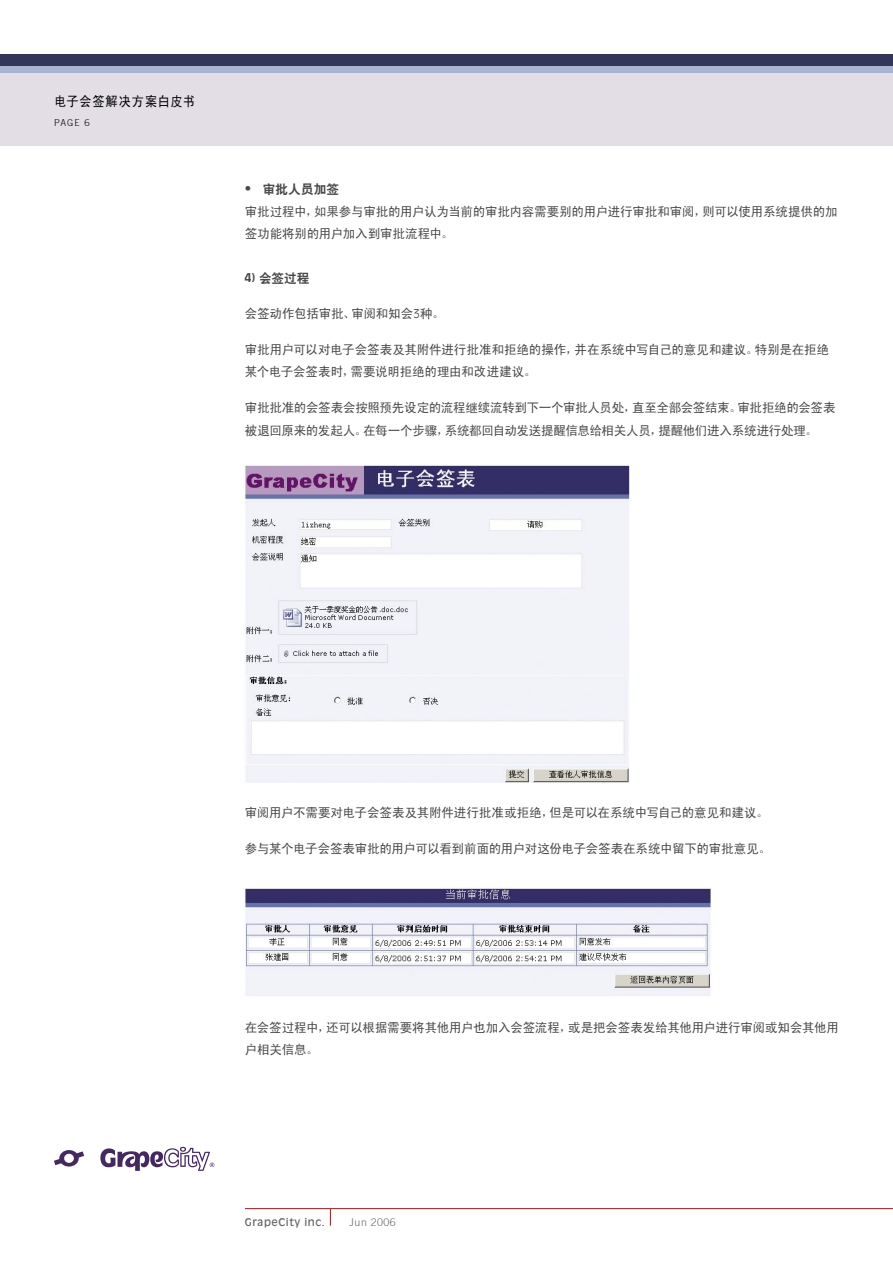
<style>
.page{position:relative;width:893px;height:1263px;background:#fff}
.page>*{position:absolute;margin:0;border:0;box-sizing:border-box;transform-origin:0 0}
.t1{font:13.5px "Sim Hei";letter-spacing:.065em;color:#000;scale:.9 1}
.t2{font:12.75px/22.5px "Sim Hei";letter-spacing:-.015em;color:#484848}
.t3{font:12.75px "Heiti CSEG";color:#484848}
.t4{font:10.5px "Antique Olive";letter-spacing:.05em;color:#636363}
.t5{font:300 10.5px "Trade Gothic";letter-spacing:.05em;color:#636363}
.t6{font:300 9.3px "Trade Gothic";color:#000}
.s1{font-family:"Antique Olive";font-weight:300}
.s2{font-family:"Heiti CSEG"}
.s3{font-family:"Antique Olive";font-weight:700;font-size:12px}
.s4{font-family:"Antique Olive";font-weight:300;font-size:12px}
</style>
<div class="page">
<div style="left:0;top:70px;width:893px;height:76px;background:#e3dee6"></div>
<div style="left:0;top:54px;width:893px;height:12px;background:#333659"></div>
<div style="left:0;top:66px;width:893px;height:7px;background:#a9b4d4"></div>
<hr style="left:245px;top:1208px;width:648px;height:1px;background:#921c1d">
<svg style="left:330px;top:1209px;width:1px;height:16px"></svg>
<svg style="left:54px;top:1150px;width:30px;height:16px"></svg>
<svg style="left:100px;top:1147px;width:114px;height:24px"></svg>
<img style="left:245px;top:465px;width:385px;height:318px">
<img style="left:244px;top:887px;width:468px;height:109px">
<p class="t1" style="left:54px;top:94px;width:158px">电子会签解决方案白皮书</p>
<p class="t6" style="left:54px;top:117px;width:37px">PAGE 6</p>
<p class="t2" style="left:245px;top:178px;width:594px"><span class="s1">•</span> <span class="s2">审批人员加签<br></span>审批过程中，如果参与审批的用户认为当前的审批内容需要别的用户进行审批和审阅，则可以使用系统提供的加签功能将别的用户加入到审批流程中。</p>
<p class="t3" style="left:245px;top:272px;width:66px"><span class="s3">4)</span> 会签过程</p>
<p class="t2" style="left:245px;top:302px;width:201px">会签动作包括审批、审阅和知会<span class="s4">3</span>种。</p>
<p class="t2" style="left:245px;top:338px;width:586px">审批用户可以对电子会签表及其附件进行批准和拒绝的操作，并在系统中写自己的意见和建议。特别是在拒绝某个电子会签表时，需要说明拒绝的理由和改进建议。</p>
<p class="t2" style="left:245px;top:397px;width:592px">审批批准的会签表会按照预先设定的流程继续流转到下一个审批人员处，直至全部会签结束。审批拒绝的会签表被退回原来的发起人。在每一个步骤，系统都回自动发送提醒信息给相关人员，提醒他们进入系统进行处理。</p>
<p class="t2" style="left:245px;top:802px;width:525px">审阅用户不需要对电子会签表及其附件进行批准或拒绝，但是可以在系统中写自己的意见和建议。</p>
<p class="t2" style="left:245px;top:838px;width:528px">参与某个电子会签表审批的用户可以看到前面的用户对这份电子会签表在系统中留下的审批意见。</p>
<p class="t2" style="left:245px;top:1016px;width:595px">在会签过程中，还可以根据需要将其他用户也加入会签流程，或是把会签表发给其他用户进行审阅或知会其他用户相关信息。</p>
<p class="t4" style="left:245px;top:1215px;width:81px">GRAPECITY INC.</p>
<p class="t5" style="left:349px;top:1216px;width:48px">Jun 2006</p>
</div>
